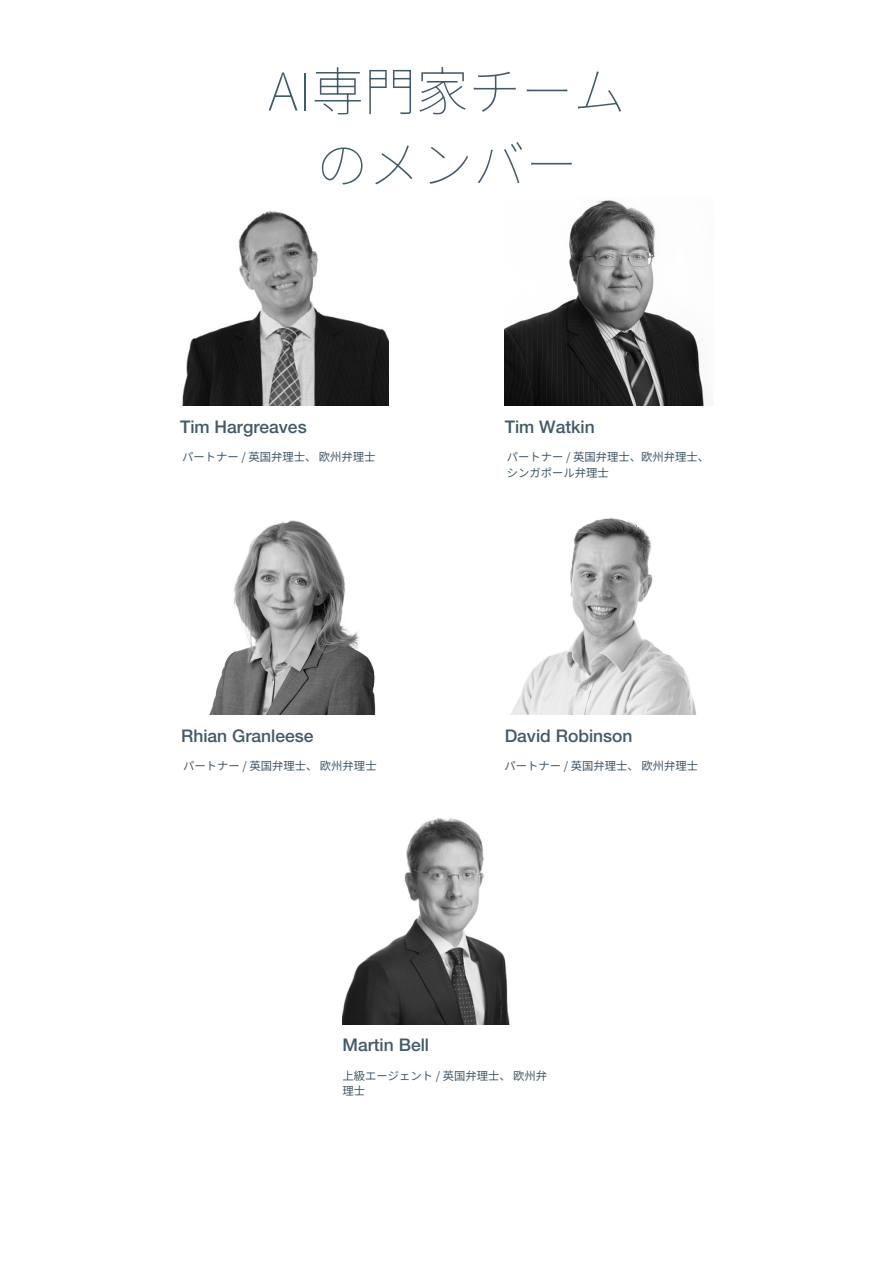
<style>
.page{position:relative;width:894px;height:1264px;background:#fff}
.page>*{position:absolute;margin:0;border:0;box-sizing:border-box;transform-origin:0 0}
.t1{font:100 52.35px/73.2px "Noto Sans JP";color:#435a6a;text-align:center}
.t2{font:500 17.4px "Helvetica Neue LT Std";color:#435a6a}
.t3{font:11.4px/15.8px "Noto Sans JP";color:#435a6a}
</style>
<div class="page">
<img style="left:182px;top:210px;width:206px;height:195px">
<img style="left:504px;top:200px;width:200px;height:205px">
<img style="left:209px;top:520px;width:167px;height:194px">
<img style="left:511px;top:517px;width:185px;height:197px">
<img style="left:342px;top:817px;width:168px;height:207px">
<h1 class="t1" style="left:268px;top:51px;width:359px">AI専門家チームのメンバー</h1>
<h2 class="t2" style="left:180px;top:420px;width:128px">Tim Hargreaves</h2>
<p class="t3" style="left:182px;top:448px;width:194px">パートナー / 英国弁理士、欧州弁理士</p>
<h2 class="t2" style="left:504px;top:420px;width:92px">Tim Watkin</h2>
<p class="t3" style="left:506px;top:448px;width:204px">パートナー / 英国弁理士、欧州弁理士、シンガポール弁理士</p>
<h2 class="t2" style="left:181px;top:729px;width:134px">Rhian Granleese</h2>
<h2 class="t2" style="left:504px;top:729px;width:129px">David Robinson</h2>
<p class="t3" style="left:183px;top:757px;width:194px">パートナー / 英国弁理士、欧州弁理士</p>
<p class="t3" style="left:504px;top:757px;width:194px">パートナー / 英国弁理士、欧州弁理士</p>
<h2 class="t2" style="left:342px;top:1038px;width:88px">Martin Bell</h2>
<p class="t3" style="left:342px;top:1066px;width:206px">上級エージェント / 英国弁理士、欧州弁理士</p>
</div>
